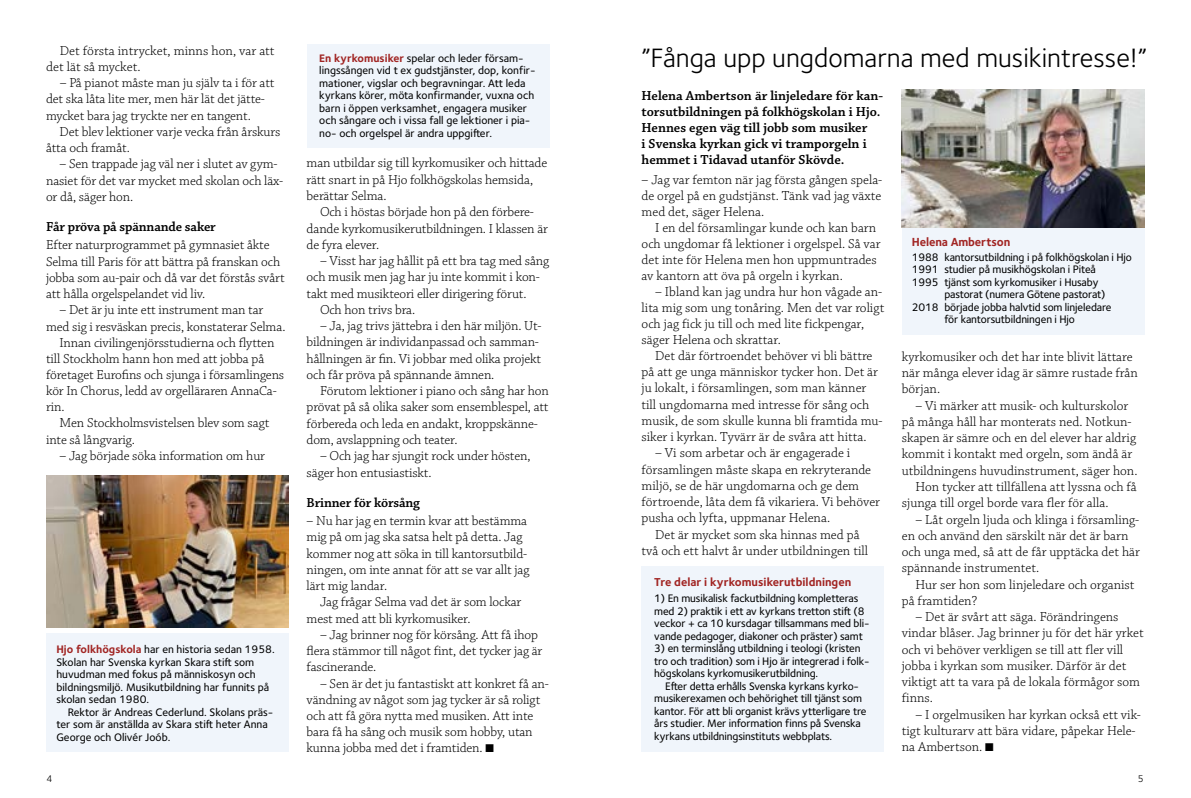
<style>
.page{position:relative;width:1191px;height:798px;background:#fff}
.page>*{position:absolute;margin:0;border:0;box-sizing:border-box;transform-origin:0 0}
.t1{font:27.5px "Foundry Sterling OT3";color:#000}
.t2{font:300 13.75px/16.2px "Chaparral Pro";letter-spacing:-.005em;color:#000}
.t3{font:600 13.75px/16.1px "Chaparral Pro";color:#000}
.t4{font:700 12.12px "Foundry Sterling OT3";letter-spacing:-.01em;color:#a12523}
.t5{font:700 11.88px "Foundry Sterling OT3";color:#a12523}
.t6{font:500 11.25px/12.5px "Foundry Sterling OT3";letter-spacing:-.01em;color:#000}
.t7{font:10px "Foundry Sterling OT3";color:#000}
.s1{font-weight:700;color:#a12523}
</style>
<div class="page">
<div style="left:46px;top:633px;width:243px;height:118px;background:#f0f5fb"></div>
<div style="left:641px;top:566px;width:243px;height:185px;background:#f0f5fb"></div>
<div style="left:306px;top:44px;width:243px;height:104px;background:#f0f5fb"></div>
<img style="left:46px;top:475px;width:243px;height:152px">
<img style="left:901px;top:89px;width:243px;height:139px">
<div style="left:902px;top:228px;width:242px;height:106px;background:#f0f5fb"></div>
<p class="t2" style="left:46px;top:43px;width:230px;text-indent:14px">Det första intrycket, minns hon, var att det lät så mycket.</p>
<p class="t2" style="left:46px;top:75px;width:230px;text-indent:14px">– På pianot måste man ju själv ta i för att det ska låta lite mer, men här lät det jätte&shy;mycket bara jag tryckte ner en tangent.</p>
<p class="t2" style="left:46px;top:124px;width:236px;text-indent:13px">Det blev lektioner varje vecka från årskurs åtta och framåt.</p>
<p class="t2" style="left:46px;top:156px;width:239px;text-indent:13px">– Sen trappade jag väl ner i slutet av gym&shy;nasiet för det var mycket med skolan och läx&shy;or då, säger hon.</p>
<p class="t3" style="left:46px;top:219px;width:171px">Får pröva på spännande saker</p>
<p class="t2" style="left:46px;top:237px;width:240px">Efter naturprogrammet på gymnasiet åkte Selma till Paris för att bättra på franskan och jobba som au-pair och då var det förstås svårt att hålla orgelspelandet vid liv.</p>
<p class="t2" style="left:60px;top:302px;width:205px">– Det är ju inte ett instrument man tar</p>
<p class="t2" style="left:46px;top:319px;width:241px">med sig i resväskan precis, konstaterar Selma.</p>
<p class="t2" style="left:60px;top:335px;width:216px">Innan civilingenjörsstudierna och flytten</p>
<p class="t2" style="left:46px;top:351px;width:220px">till Stockholm hann hon med att jobba på</p>
<p class="t2" style="left:46px;top:367px;width:240px">företaget Eurofins och sjunga i församlingens</p>
<p class="t2" style="left:46px;top:383px;width:232px">kör In Chorus, ledd av orgelläraren AnnaCa-</p>
<p class="t2" style="left:46px;top:399px;width:20px">rin.</p>
<p class="t2" style="left:60px;top:415px;width:211px">Men Stockholmsvistelsen blev som sagt</p>
<p class="t2" style="left:46px;top:431px;width:90px">inte så långvarig.</p>
<p class="t2" style="left:60px;top:448px;width:207px">– Jag började söka information om hur</p>
<p class="t6" style="left:56px;top:642px;width:220px"><span class="s1">Hjo folkhögskola</span> har en historia sedan 1958.<br>Skolan har Svenska kyrkan Skara stift som huvudman med fokus på människosyn och bildningsmiljö. Musikutbildning har funnits på skolan sedan 1980.</p>
<p class="t6" style="left:56px;top:704px;width:218px;text-indent:11px">Rektor är Andreas Cederlund. Skolans präs&shy;ter som är anställda av Skara stift heter Anna<br>George och Olivér Joób.</p>
<p class="t6" style="left:319px;top:51px;width:218px"><span class="s1">En kyrkomusiker</span> spelar och leder försam&shy;lingssången vid t ex gudstjänster, dop, konfir&shy;mationer, vigslar och begravningar. Att leda kyrkans körer, möta konfirmander, vuxna och barn i öppen verksamhet, engagera musiker och sångare och i vissa fall ge lektioner i pia&shy;no- och orgelspel är andra uppgifter.</p>
<p class="t2" style="left:306px;top:155px;width:242px">man utbildar sig till kyrkomusiker och hittade rätt snart in på Hjo folkhögskolas hemsida, berättar Selma.</p>
<p class="t2" style="left:306px;top:204px;width:243px;text-indent:13px">Och i höstas började hon på den förbere&shy;dande kyrkomusikerutbildningen. I klassen är de fyra elever.</p>
<p class="t2" style="left:320px;top:253px;width:230px">– Visst har jag hållit på ett bra tag med sång</p>
<p class="t2" style="left:306px;top:269px;width:235px">och musik men jag har ju inte kommit i kon-</p>
<p class="t2" style="left:306px;top:285px;width:222px">takt med musikteori eller dirigering förut.</p>
<p class="t2" style="left:320px;top:302px;width:97px">Och hon trivs bra.</p>
<p class="t2" style="left:306px;top:318px;width:236px;text-indent:13px">– Ja, jag trivs jättebra i den här miljön. Ut&shy;bildningen är individanpassad och samman&shy;hållningen är fin. Vi jobbar med olika projekt och får pröva på spännande ämnen.</p>
<p class="t2" style="left:306px;top:383px;width:244px;text-indent:13px">Förutom lektioner i piano och sång har hon prövat på så olika saker som ensemblespel, att förbereda och leda en andakt, kroppskänne&shy;dom, avslappning och teater.</p>
<p class="t2" style="left:306px;top:448px;width:225px;text-indent:13px">– Och jag har sjungit rock under hösten, säger hon entusiastiskt.</p>
<p class="t3" style="left:306px;top:495px;width:115px">Brinner för körsång</p>
<p class="t2" style="left:306px;top:513px;width:224px">– Nu har jag en termin kvar att bestämma mig på om jag ska satsa helt på detta. Jag kommer nog att söka in till kantorsutbild&shy;ningen, om inte annat för att se var allt jag lärt mig landar.</p>
<p class="t2" style="left:306px;top:594px;width:216px;text-indent:13px">Jag frågar Selma vad det är som lockar mest med att bli kyrkomusiker.</p>
<p class="t2" style="left:306px;top:626px;width:237px;text-indent:13px">– Jag brinner nog för körsång. Att få ihop flera stämmor till något fint, det tycker jag är fascinerande.</p>
<p class="t2" style="left:306px;top:675px;width:244px;text-indent:13px">– Sen är det ju fantastiskt att konkret få an&shy;vändning av något som jag tycker är så roligt och att få göra nytta med musiken. Att inte bara få ha sång och musik som hobby, utan kunna jobba med det i framtiden. ■</p>
<h1 class="t1" style="left:641px;top:37px;width:507px">”Fånga upp ungdomarna med musikintresse!”</h1>
<p class="t3" style="left:641px;top:88px;width:243px">Helena Ambertson är linjeledare för kan&shy;torsutbildningen på folkhögskolan i Hjo.<br>Hennes egen väg till jobb som musiker<br>i Svenska kyrkan gick vi tramporgeln i hemmet i Tidavad utanför Skövde.</p>
<p class="t2" style="left:641px;top:172px;width:242px;text-align:justify">– Jag var femton när jag första gången spela&shy;de orgel på en gudstjänst. Tänk vad jag växte med det, säger Helena.</p>
<p class="t2" style="left:641px;top:220px;width:240px;text-indent:14px">I en del församlingar kunde och kan barn och ungdomar få lektioner i orgelspel. Så var det inte för Helena men hon uppmuntrades av kantorn att öva på orgeln i kyrkan.</p>
<p class="t2" style="left:641px;top:284px;width:244px;text-indent:14px">– Ibland kan jag undra hur hon vågade an&shy;lita mig som ung tonåring. Men det var roligt och jag fick ju till och med lite fickpengar, säger Helena och skrattar.</p>
<p class="t2" style="left:641px;top:348px;width:243px;text-indent:14px">Det där förtroendet behöver vi bli bättre på att ge unga människor tycker hon. Det är ju lokalt, i församlingen, som man känner till ungdomarna med intresse för sång och musik, de som skulle kunna bli framtida mu&shy;siker i kyrkan. Tyvärr är de svåra att hitta.</p>
<p class="t2" style="left:641px;top:445px;width:240px;text-indent:14px">– Vi som arbetar och är engagerade i församlingen måste skapa en rekryterande miljö, se de här ungdomarna och ge dem förtroende, låta dem få vikariera. Vi behöver pusha och lyfta, uppmanar Helena.</p>
<p class="t2" style="left:641px;top:526px;width:228px;text-align:center">Det är mycket som ska hinnas med på<br>två och ett halvt år under utbildningen till</p>
<p class="t5" style="left:654px;top:572px;width:198px">Tre delar i kyrkomusikerutbildningen</p>
<p class="t6" style="left:654px;top:591px;width:217px">1) En musikalisk fackutbildning kompletteras med 2) praktik i ett av kyrkans tretton stift (8 veckor + ca 10 kursdagar tillsammans med bli&shy;vande pedagoger, diakoner och präster) samt</p>
<p class="t6" style="left:654px;top:641px;width:217px">3) en terminslång utbildning i teologi (kristen tro och tradition) som i Hjo är integrerad i folk&shy;högskolans kyrkomusikerutbildning.</p>
<p class="t6" style="left:654px;top:679px;width:214px;text-indent:11px">Efter detta erhålls Svenska kyrkans kyrko&shy;musikerexamen och behörighet till tjänst som kantor. För att bli organist krävs ytterligare tre års studier. Mer information finns på Svenska kyrkans utbildningsinstituts webbplats.</p>
<p class="t4" style="left:912px;top:232px;width:100px">Helena Ambertson</p>
<p class="t6" style="left:912px;top:250px;width:221px">1988 kantorsutbildning i på folkhögskolan i Hjo</p>
<p class="t6" style="left:912px;top:262px;width:185px">1991 studier på musikhögskolan i Piteå</p>
<p class="t6" style="left:912px;top:275px;width:188px">1995 tjänst som kyrkomusiker i Husaby</p>
<p class="t6" style="left:944px;top:287px;width:163px">pastorat (numera Götene pastorat)</p>
<p class="t6" style="left:912px;top:300px;width:201px">2018 började jobba halvtid som linjeledare</p>
<p class="t6" style="left:944px;top:312px;width:132px">för kantorsutbildningen i Hjo</p>
<p class="t2" style="left:901px;top:349px;width:238px">kyrkomusiker och det har inte blivit lättare när många elever idag är sämre rustade från början.</p>
<p class="t2" style="left:915px;top:397px;width:214px">– Vi märker att musik- och kulturskolor</p>
<p class="t2" style="left:901px;top:414px;width:231px">på många håll har monterats ned. Notkun-</p>
<p class="t2" style="left:901px;top:430px;width:236px">skapen är sämre och en del elever har aldrig</p>
<p class="t2" style="left:901px;top:446px;width:232px">kommit i kontakt med orgeln, som ändå är</p>
<p class="t2" style="left:901px;top:462px;width:237px">utbildningens huvudinstrument, säger hon.</p>
<p class="t2" style="left:915px;top:479px;width:223px">Hon tycker att tillfällena att lyssna och få</p>
<p class="t2" style="left:901px;top:495px;width:208px">sjunga till orgel borde vara fler för alla.</p>
<p class="t2" style="left:901px;top:511px;width:240px;text-indent:14px">– Låt orgeln ljuda och klinga i församling&shy;en och använd den särskilt när det är barn och unga med, så att de får upptäcka det här spännande instrumentet.</p>
<p class="t2" style="left:901px;top:576px;width:234px;text-indent:14px">Hur ser hon som linjeledare och organist på framtiden?</p>
<p class="t2" style="left:901px;top:609px;width:243px;text-indent:14px">– Det är svårt att säga. Förändringens vindar blåser. Jag brinner ju för det här yrket och vi behöver verkligen se till att fler vill jobba i kyrkan som musiker. Därför är det viktigt att ta vara på de lokala förmågor som finns.</p>
<p class="t2" style="left:901px;top:706px;width:240px;text-indent:14px">– I orgelmusiken har kyrkan också ett vik&shy;tigt kulturarv att bära vidare, påpekar Hele&shy;na Ambertson. ■</p>
<p class="t7" style="left:46px;top:771px;width:7px">4</p>
<p class="t7" style="left:1137px;top:771px;width:7px">5</p>
</div>
